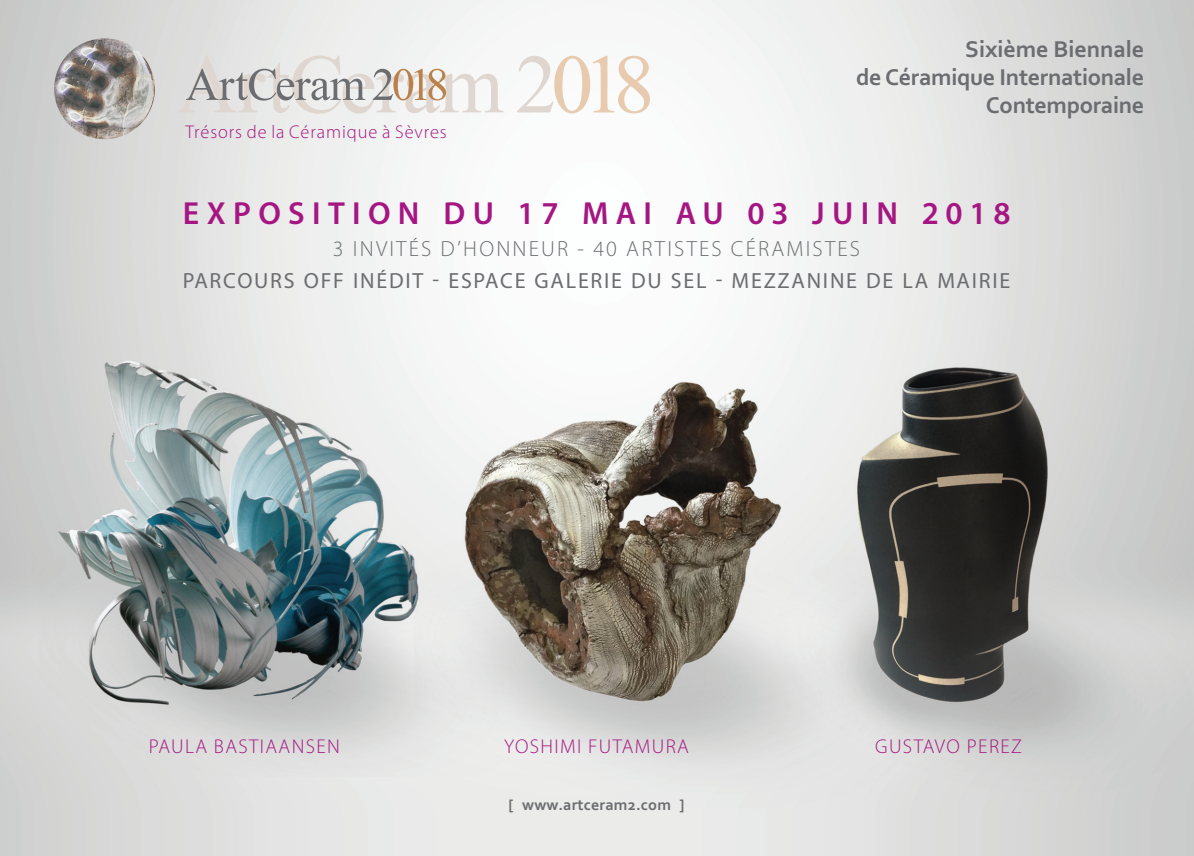
<style>
.page{position:relative;width:1194px;height:856px;background:#fff}
.page>*{position:absolute;margin:0;border:0;box-sizing:border-box;transform-origin:0 0}
.t1{font:600 32px "Myriad Pro";letter-spacing:.23em;color:#a51682}
.t2{font:700 24px/28.4px "Corbel";letter-spacing:-.01em;color:#6c6d70;text-align:right}
.t3{font:22px "Myriad Pro";letter-spacing:.08em;color:#6c6d70}
.t4{font:300 22px "Myriad Pro";letter-spacing:.1em;color:#6c6d70}
.t5{font:300 20px "Myriad Pro";letter-spacing:.07em;color:#a51682}
.t6{font:300 18.4px "Myriad Pro";letter-spacing:.05em;color:#a51682}
.t7{font:700 16px "Corbel";letter-spacing:.015em;color:#6c6d70}
</style>
<div class="page">
<img style="left:0;top:0;width:1194px;height:856px">
<img style="left:54px;top:38px;width:101px;height:101px;border-radius:50%">
<svg style="left:517px;top:56px;width:133px;height:57px"></svg>
<svg style="left:177px;top:56px;width:326px;height:58px"></svg>
<svg style="left:0;top:850px;width:2px;height:6px"></svg>
<svg style="left:1191px;top:850px;width:3px;height:6px"></svg>
<p class="t6" style="left:186px;top:125px;width:263px">Trésors de la Céramique à Sèvres</p>
<p class="t2" style="left:856px;top:34px;width:289px">Sixième Biennale<br>de Céramique Internationale<br>Contemporaine</p>
<h1 class="t1" style="left:183px;top:201px;width:829px">EXPOSITION DU 17 MAI AU 03 JUIN 2018</h1>
<p class="t4" style="left:333px;top:240px;width:528px">3 INVITÉS D’HONNEUR - 40 ARTISTES CÉRAMISTES</p>
<p class="t3" style="left:183px;top:272px;width:829px">PARCOURS OFF INÉDIT - ESPACE GALERIE DU SEL - MEZZANINE DE LA MAIRIE</p>
<p class="t5" style="left:149px;top:739px;width:192px">PAULA BASTIAANSEN</p>
<p class="t5" style="left:504px;top:739px;width:186px">YOSHIMI FUTAMURA</p>
<p class="t5" style="left:875px;top:739px;width:148px">GUSTAVO PEREZ</p>
<p class="t7" style="left:508px;top:795px;width:177px">[ www.artceram2.com ]</p>
</div>
